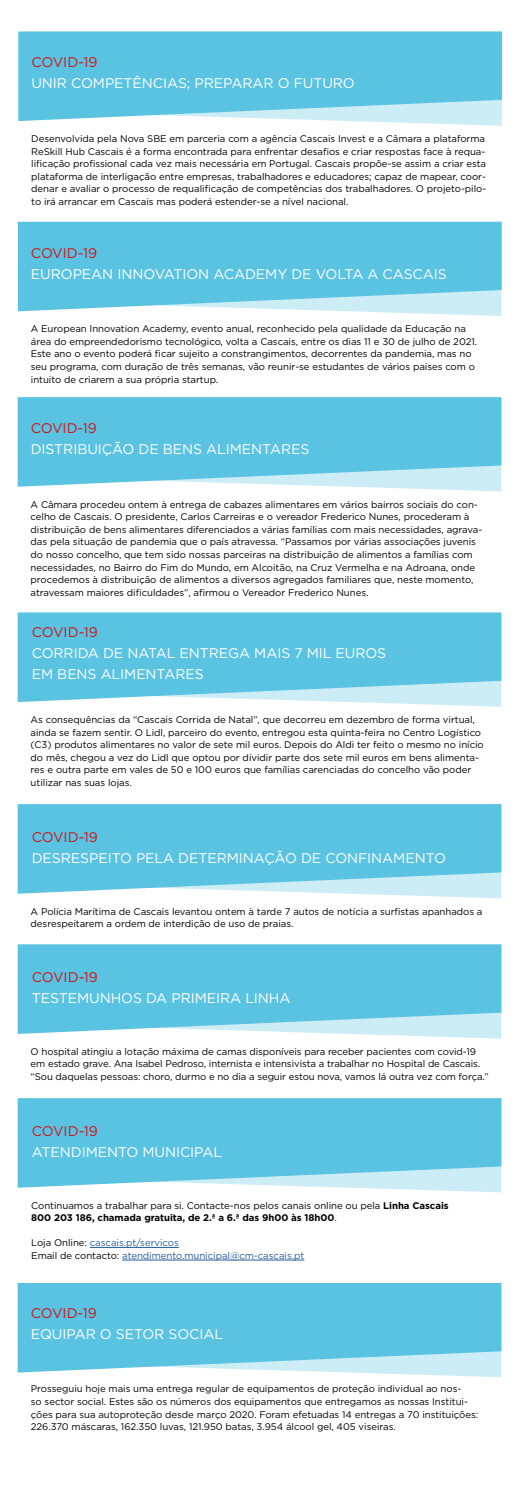
<style>
.page{position:relative;width:521px;height:1489px;background:#fff}
.page>*{position:absolute;margin:0;border:0;box-sizing:border-box;transform-origin:0 0}
.t1{font:14px/21px "Gotham";letter-spacing:-.005em;color:#fff}
.t2{font:14px "Gotham";color:#cd171a}
.t3{font:9.62px/12.6px "Gotham";letter-spacing:-.005em;color:#000}
.t4{font:9.62px/12.6px "Gotham";letter-spacing:-.005em;color:#275b9b}
.s1{font-weight:700}
.s2{color:#000}
</style>
<div class="page">
<svg style="left:21px;top:32px;width:481px;height:94px;background:#70cbe5"></svg>
<svg style="left:21px;top:222px;width:480px;height:94px;background:#6fcae5"></svg>
<svg style="left:21px;top:397px;width:480px;height:94px;background:#6fcae5"></svg>
<svg style="left:21px;top:612px;width:480px;height:94px;background:#6fcae5"></svg>
<svg style="left:21px;top:804px;width:480px;height:94px;background:#6fcae5"></svg>
<svg style="left:21px;top:944px;width:480px;height:94px;background:#6fcae5"></svg>
<svg style="left:21px;top:1098px;width:480px;height:94px;background:#6fcae5"></svg>
<hr style="left:90px;top:1247px;width:89px;height:1px;background:#275b9b">
<hr style="left:122px;top:1259px;width:182px;height:1px;background:#275b9b">
<svg style="left:21px;top:1283px;width:480px;height:94px;background:#6fcae5"></svg>
<h1 class="t2" style="left:31px;top:53px;width:68px">COVID-19</h1>
<h1 class="t1" style="left:31px;top:73px;width:325px">UNIR COMPETÊNCIAS; PREPARAR O FUTURO</h1>
<p class="t3" style="left:31px;top:132px;width:456px">Desenvolvida pela Nova SBE em parceria com a agência Cascais Invest e a Câmara a plataforma ReSkill Hub Cascais é a forma encontrada para enfrentar desafios e criar respostas face à requa&shy;lificação profissional cada vez mais necessária em Portugal. Cascais propõe-se assim a criar esta plataforma de interligação entre empresas, trabalhadores e educadores; capaz de mapear, coor&shy;denar e avaliar o processo de requalificação de competências dos trabalhadores. O projeto-pilo&shy;to irá arrancar em Cascais mas poderá estender-se a nível nacional.</p>
<h1 class="t2" style="left:31px;top:244px;width:68px">COVID-19</h1>
<h1 class="t1" style="left:31px;top:263px;width:417px">EUROPEAN INNOVATION ACADEMY DE VOLTA A CASCAIS</h1>
<p class="t3" style="left:31px;top:322px;width:448px">A European Innovation Academy, evento anual, reconhecido pela qualidade da Educação na área do empreendedorismo tecnológico, volta a Cascais, entre os dias 11 e 30 de julho de 2021.<br>Este ano o evento poderá ficar sujeito a constrangimentos, decorrentes da pandemia, mas no seu programa, com duração de três semanas, vão reunir-se estudantes de vários países com o intuito de criarem a sua própria startup.</p>
<h1 class="t2" style="left:31px;top:419px;width:68px">COVID-19</h1>
<h1 class="t1" style="left:31px;top:438px;width:280px">DISTRIBUIÇÃO DE BENS ALIMENTARES</h1>
<p class="t3" style="left:31px;top:497px;width:453px">A Câmara procedeu ontem à entrega de cabazes alimentares em vários bairros sociais do con&shy;celho de Cascais. O presidente, Carlos Carreiras e o vereador Frederico Nunes, procederam à distribuição de bens alimentares diferenciados a várias famílias com mais necessidades, agrava&shy;das pela situação de pandemia que o país atravessa. “Passamos por várias associações juvenis do nosso concelho, que tem sido nossas parceiras na distribuição de alimentos a famílias com necessidades, no Bairro do Fim do Mundo, em Alcoitão, na Cruz Vermelha e na Adroana, onde procedemos à distribuição de alimentos a diversos agregados familiares que, neste momento, atravessam maiores dificuldades”, afirmou o Vereador Frederico Nunes.</p>
<h1 class="t2" style="left:32px;top:623px;width:68px">COVID-19</h1>
<h1 class="t1" style="left:32px;top:642px;width:356px">CORRIDA DE NATAL ENTREGA MAIS 7 MIL EUROS<br>EM BENS ALIMENTARES</h1>
<p class="t3" style="left:31px;top:713px;width:455px">As consequências da “Cascais Corrida de Natal”, que decorreu em dezembro de forma virtual, ainda se fazem sentir. O Lidl, parceiro do evento, entregou esta quinta-feira no Centro Logístico (C3) produtos alimentares no valor de sete mil euros. Depois do Aldi ter feito o mesmo no início do mês, chegou a vez do Lidl que optou por dividir parte dos sete mil euros em bens alimenta&shy;res e outra parte em vales de 50 e 100 euros que famílias carenciadas do concelho vão poder utilizar nas suas lojas.</p>
<h1 class="t2" style="left:32px;top:827px;width:68px">COVID-19</h1>
<h1 class="t1" style="left:32px;top:846px;width:416px">DESRESPEITO PELA DETERMINAÇÃO DE CONFINAMENTO</h1>
<p class="t3" style="left:31px;top:904px;width:453px">A Polícia Marítima de Cascais levantou ontem à tarde 7 autos de notícia a surfistas apanhados a desrespeitarem a ordem de interdição de uso de praias.</p>
<h1 class="t2" style="left:32px;top:967px;width:68px">COVID-19</h1>
<h1 class="t1" style="left:32px;top:986px;width:260px">TESTEMUNHOS DA PRIMEIRA LINHA</h1>
<p class="t3" style="left:31px;top:1044px;width:459px">O hospital atingiu a lotação máxima de camas disponíveis para receber pacientes com covid-19 em estado grave. Ana Isabel Pedroso, internista e intensivista a trabalhar no Hospital de Cascais. “Sou daquelas pessoas: choro, durmo e no dia a seguir estou nova, vamos lá outra vez com força.”</p>
<h1 class="t2" style="left:32px;top:1121px;width:68px">COVID-19</h1>
<h1 class="t1" style="left:32px;top:1140px;width:192px">ATENDIMENTO MUNICIPAL</h1>
<p class="t3" style="left:31px;top:1198px;width:419px">Continuamos a trabalhar para si. Contacte-nos pelos canais online ou pela <span class="s1">Linha Cascais<br>800 203 186, chamada gratuita, de 2.ª a 6.ª das 9h00 às 18h00</span>.</p>
<p class="t4" style="left:31px;top:1236px;width:275px"><span class="s2">Loja Online:</span> cascais.pt/servicos<br><span class="s2">Email de contacto:</span> atendimento.municipal@cm-cascais.pt</p>
<h1 class="t2" style="left:31px;top:1303px;width:68px">COVID-19</h1>
<h1 class="t1" style="left:31px;top:1322px;width:194px">EQUIPAR O SETOR SOCIAL</h1>
<p class="t3" style="left:31px;top:1382px;width:449px">Prosseguiu hoje mais uma entrega regular de equipamentos de proteção individual ao nos-<br>so sector social. Estes são os números dos equipamentos que entregamos as nossas Institui&shy;ções para sua autoproteção desde março 2020. Foram efetuadas 14 entregas a 70 instituições:<br>226.370 máscaras, 162.350 luvas, 121.950 batas, 3.954 álcool gel, 405 viseiras.</p>
</div>
